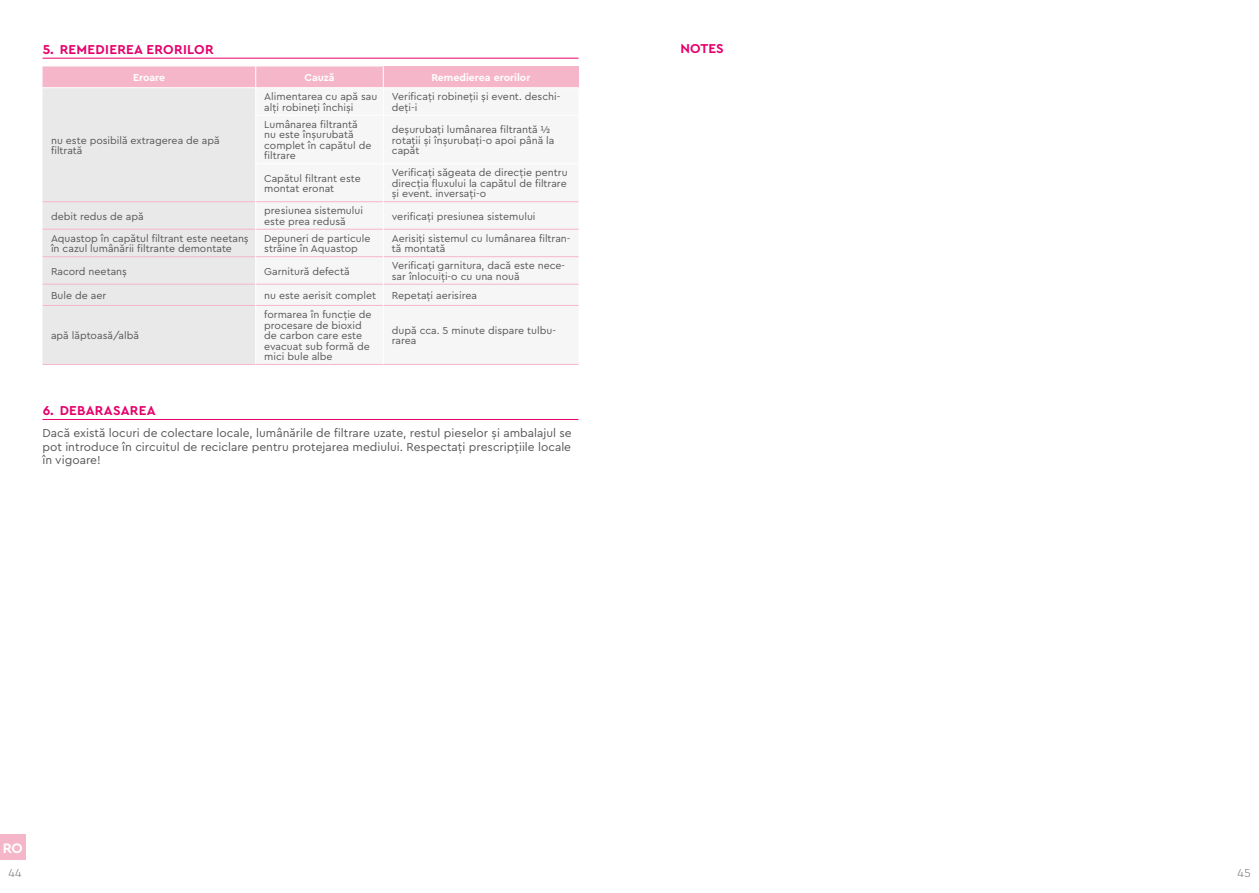
<style>
.page{position:relative;width:1259px;height:893px;background:#fff}
.page>*{position:absolute;margin:0;border:0;box-sizing:border-box;transform-origin:0 0}
.t1{font:700 14.4px "Cera PRO";color:#fff}
.t2{font:700 13.5px "Cera PRO";letter-spacing:.02em;color:#e6006c}
.t3{font:12px/13.5px "Cera PRO";color:#575756;text-align:justify}
.t4{font:300 12px "Cera PRO";color:#706f6f}
.t5{font:10.5px/10.5px "Cera PRO";color:#575756}
.t6{font:700 10.5px "Cera PRO";color:#fff}
</style>
<div class="page">
<div style="left:0;top:834px;width:26px;height:26px;background:#f6b6ca"></div>
<hr style="left:43px;top:58px;width:535px;height:1px;background:#e6006c">
<hr style="left:43px;top:419px;width:535px;height:1px;background:#e6006c">
<div style="left:383px;top:66px;width:195px;height:22px;background:#f6b6ca"></div>
<div style="left:43px;top:115px;width:212px;height:249px;background:#e9e9e9"></div>
<div style="left:256px;top:202px;width:322px;height:162px;background:#f6f6f6"></div>
<svg style="left:578px;top:66px;width:1px;height:21px"></svg>
<hr style="left:43px;top:201px;width:212px;height:1px;background:#f6b6ca">
<hr style="left:256px;top:201px;width:127px;height:1px;background:#f6b6ca">
<hr style="left:383px;top:201px;width:195px;height:1px;background:#f6b6ca">
<hr style="left:43px;top:229px;width:212px;height:1px;background:#f6b6ca">
<hr style="left:256px;top:229px;width:127px;height:1px;background:#f6b6ca">
<hr style="left:383px;top:229px;width:195px;height:1px;background:#f6b6ca">
<hr style="left:43px;top:256px;width:212px;height:1px;background:#f6b6ca">
<hr style="left:256px;top:256px;width:127px;height:1px;background:#f6b6ca">
<hr style="left:383px;top:256px;width:195px;height:1px;background:#f6b6ca">
<hr style="left:43px;top:284px;width:212px;height:1px;background:#f6b6ca">
<hr style="left:256px;top:284px;width:127px;height:1px;background:#f6b6ca">
<hr style="left:383px;top:284px;width:195px;height:1px;background:#f6b6ca">
<hr style="left:43px;top:305px;width:212px;height:1px;background:#f6b6ca">
<hr style="left:43px;top:364px;width:213px;height:1px;background:#f6b6ca">
<hr style="left:256px;top:305px;width:127px;height:1px;background:#f6b6ca">
<hr style="left:256px;top:364px;width:127px;height:1px;background:#f6b6ca">
<hr style="left:383px;top:305px;width:195px;height:1px;background:#f6b6ca">
<hr style="left:383px;top:364px;width:195px;height:1px;background:#f6b6ca">
<hr style="left:383px;top:164px;width:1px;height:38px;background:#fff">
<svg style="left:383px;top:202px;width:1px;height:103px"></svg>
<hr style="left:383px;top:305px;width:1px;height:59px;background:#fff">
<svg style="left:43px;top:66px;width:341px;height:49px"></svg>
<hr style="left:43px;top:87px;width:213px;height:1px;background:#fff">
<hr style="left:256px;top:87px;width:127px;height:1px;background:#fff">
<hr style="left:383px;top:87px;width:196px;height:1px;background:#fff">
<p class="t2" style="left:43px;top:40px;width:172px">5. REMEDIEREA ERORILOR</p>
<p class="t2" style="left:680px;top:40px;width:45px">NOTES</p>
<p class="t6" style="left:133px;top:71px;width:34px">Eroare</p>
<p class="t6" style="left:304px;top:71px;width:32px">Cauză</p>
<p class="t6" style="left:431px;top:71px;width:101px">Remedierea erorilor</p>
<p class="t5" style="left:51px;top:134px;width:170px">nu este posibilă extragerea de apă filtrată</p>
<p class="t5" style="left:264px;top:91px;width:115px">Alimentarea cu apă sau alți robineți închiși</p>
<p class="t5" style="left:392px;top:91px;width:170px">Verificați robineții și event. deschi&shy;deți-i</p>
<p class="t5" style="left:264px;top:119px;width:109px">Lumânarea filtrantă nu este înșurubată complet în capătul de filtrare</p>
<p class="t5" style="left:392px;top:124px;width:164px">deșurubați lumânarea filtrantă ½ rotații și înșurubați-o apoi până la capăt</p>
<p class="t5" style="left:264px;top:172px;width:98px">Capătul filtrant este montat eronat</p>
<p class="t5" style="left:392px;top:167px;width:177px;text-align:justify">Verificați săgeata de direcție pentru direcția fluxului la capătul de filtrare și event. inversați-o</p>
<p class="t5" style="left:51px;top:210px;width:94px">debit redus de apă</p>
<p class="t5" style="left:264px;top:205px;width:100px">presiunea sistemului este prea redusă</p>
<p class="t5" style="left:392px;top:210px;width:145px">verificați presiunea sistemului</p>
<p class="t5" style="left:51px;top:233px;width:199px">Aquastop în capătul filtrant este neetanș în cazul lumânării filtrante demontate</p>
<p class="t5" style="left:264px;top:233px;width:108px">Depuneri de particule străine în Aquastop</p>
<p class="t5" style="left:392px;top:233px;width:180px">Aerisiți sistemul cu lumânarea filtran&shy;tă montată</p>
<p class="t5" style="left:51px;top:265px;width:78px">Racord neetanș</p>
<p class="t5" style="left:264px;top:265px;width:87px">Garnitură defectă</p>
<p class="t5" style="left:392px;top:260px;width:175px">Verificați garnitura, dacă este nece&shy;sar înlocuiți-o cu una nouă</p>
<p class="t5" style="left:51px;top:290px;width:57px">Bule de aer</p>
<p class="t5" style="left:264px;top:290px;width:113px">nu este aerisit complet</p>
<p class="t5" style="left:392px;top:290px;width:87px">Repetați aerisirea</p>
<p class="t5" style="left:51px;top:330px;width:89px">apă lăptoasă/albă</p>
<p class="t5" style="left:264px;top:309px;width:109px">formarea în funcție de procesare de bioxid de carbon care este evacuat sub formă de mici bule albe</p>
<p class="t5" style="left:392px;top:325px;width:166px">după cca. 5 minute dispare tulbu&shy;rarea</p>
<p class="t2" style="left:43px;top:402px;width:115px">6. DEBARASAREA</p>
<p class="t3" style="left:43px;top:426px;width:531px">Dacă există locuri de colectare locale, lumânările de filtrare uzate, restul pieselor și ambalajul se pot introduce în circuitul de reciclare pentru protejarea mediului. Respectați prescripțiile locale în vigoare!</p>
<h1 class="t1" style="left:3px;top:839px;width:22px">RO</h1>
<p class="t4" style="left:8px;top:865px;width:15px">44</p>
<p class="t4" style="left:1237px;top:865px;width:15px">45</p>
</div>
